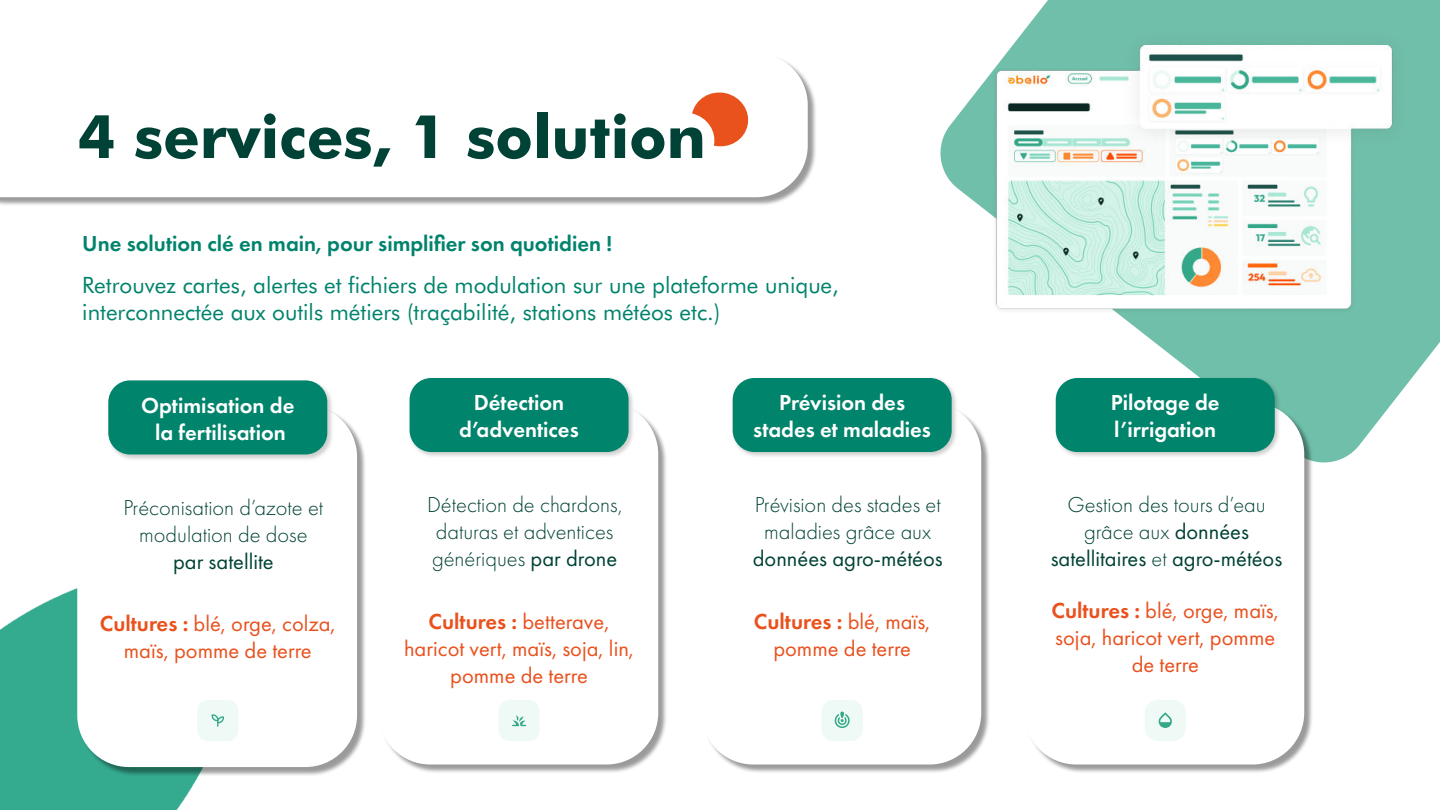
<style>
.page{position:relative;width:1440px;height:810px;background:#fff}
.page>*{position:absolute;margin:0;border:0;box-sizing:border-box;transform-origin:0 0}
.t1{font:700 60px "Futura BT";color:#004235}
.t2{font:22.5px/27px "Futura PT";color:#e9511d;text-align:center}
.t3{font:300 22.5px/27px "Futura PT";color:#004235;text-align:center}
.t4{font:22.5px/27px "Futura BT";color:#00836c}
.t5{font:600 22.5px/27px "Futura PT";color:#fff;text-align:center}
.t6{font:22.5px/27px "Futura PT";color:#004235;text-align:center}
.t7{font:600 22.5px "Futura PT";color:#00836c}
.s1{font-weight:400}
.s2{font-weight:300}
.s3{font-weight:600}
</style>
<div class="page">
<div style="left:0;top:54px;width:817px;height:153px;background:#000;opacity:.4"></div>
<svg style="left:0;top:54px;width:808px;height:143px"></svg>
<svg style="left:940px;top:0;width:500px;height:463px;fill:#70bfaa"></svg>
<svg style="left:692px;top:90px;width:59px;height:59px"></svg>
<img style="left:992px;top:27px;width:421px;height:286px">
<img style="left:0;top:588px;width:198px;height:222px">
<div style="left:78px;top:406px;width:288px;height:371px;background:#000;opacity:.4"></div>
<div style="left:77px;top:405px;width:280px;height:362px;background:#fff;border-radius:52px"></div>
<div style="left:379px;top:404px;width:289px;height:370px;background:#000;opacity:.4"></div>
<div style="left:378px;top:403px;width:280px;height:362px;background:#fff;border-radius:52px"></div>
<div style="left:702px;top:404px;width:289px;height:370px;background:#000;opacity:.4"></div>
<div style="left:701px;top:403px;width:280px;height:362px;background:#fff;border-radius:52px"></div>
<div style="left:1025px;top:404px;width:289px;height:370px;background:#000;opacity:.4"></div>
<div style="left:1024px;top:403px;width:280px;height:362px;background:#fff;border-radius:52px"></div>
<div style="left:107px;top:379px;width:227px;height:82px;background:#000;opacity:.2"></div>
<div style="left:108px;top:380px;width:219px;height:74px;background:#00846c;border-radius:22px"></div>
<div style="left:408px;top:376px;width:227px;height:83px;background:#000;opacity:.2"></div>
<div style="left:410px;top:378px;width:219px;height:74px;background:#00846c;border-radius:22px"></div>
<div style="left:731px;top:376px;width:227px;height:83px;background:#000;opacity:.2"></div>
<div style="left:733px;top:378px;width:219px;height:74px;background:#00846c;border-radius:22px"></div>
<div style="left:1054px;top:376px;width:228px;height:83px;background:#000;opacity:.2"></div>
<div style="left:1056px;top:378px;width:219px;height:74px;background:#00846c;border-radius:22px"></div>
<div style="left:197px;top:700px;width:41px;height:41px;background:#effaf7;border-radius:11px"></div>
<svg style="left:212px;top:714px;width:12px;height:13px"></svg>
<div style="left:498px;top:700px;width:42px;height:41px;background:#effaf7;border-radius:11px"></div>
<svg style="left:512px;top:716px;width:14px;height:10px"></svg>
<div style="left:822px;top:700px;width:41px;height:41px;background:#effaf7;border-radius:12px"></div>
<svg style="left:835px;top:712px;width:15px;height:16px"></svg>
<div style="left:1145px;top:700px;width:41px;height:41px;background:#effaf7;border-radius:13px"></div>
<svg style="left:1159px;top:712px;width:13px;height:16px"></svg>
<h1 class="t1" style="left:78px;top:100px;width:629px">4 services, 1 solution</h1>
<p class="t7" style="left:82px;top:234px;width:531px">Une solution clé en main, pour simplifier son quotidien !</p>
<p class="t4" style="left:82px;top:274px;width:758px">Retrouvez cartes, alertes et fichiers de modulation sur une plateforme unique, interconnectée aux outils métiers (traçabilité, stations météos etc.)</p>
<p class="t5" style="left:141px;top:393px;width:155px">Optimisation de la fertilisation</p>
<p class="t5" style="left:459px;top:391px;width:121px">Détection d’adventices</p>
<p class="t5" style="left:753px;top:391px;width:179px">Prévision des stades et maladies</p>
<p class="t5" style="left:1111px;top:391px;width:110px;text-align:left">Pilotage de l’irrigation</p>
<p class="t3" style="left:123px;top:494px;width:201px">Préconisation d’azote et modulation de dose</p>
<p class="t6" style="left:173px;top:549px;width:102px">par satellite</p>
<p class="t3" style="left:427px;top:492px;width:197px;text-align:left">Détection de chardons, daturas et adventices génériques <span class="s1">par drone</span></p>
<p class="t3" style="left:755px;top:492px;width:187px">Prévision des stades et maladies grâce aux</p>
<p class="t6" style="left:753px;top:547px;width:191px">données agro-météos</p>
<p class="t6" style="left:1051px;top:493px;width:233px"><span class="s2">Gestion des tours d’eau grâce aux</span> données satellitaires <span class="s2">et</span> agro-météos</p>
<p class="t2" style="left:100px;top:612px;width:237px"><span class="s3">Cultures :</span> blé, orge, colza, maïs, pomme de terre</p>
<p class="t2" style="left:404px;top:610px;width:231px"><span class="s3">Cultures :</span> betterave, haricot vert, maïs, soja, lin, pomme de terre</p>
<p class="t2" style="left:754px;top:610px;width:178px"><span class="s3">Cultures :</span> blé, maïs, pomme de terre</p>
<p class="t2" style="left:1052px;top:599px;width:229px"><span class="s3">Cultures :</span> blé, orge, maïs, soja, haricot vert, pomme de terre</p>
</div>
